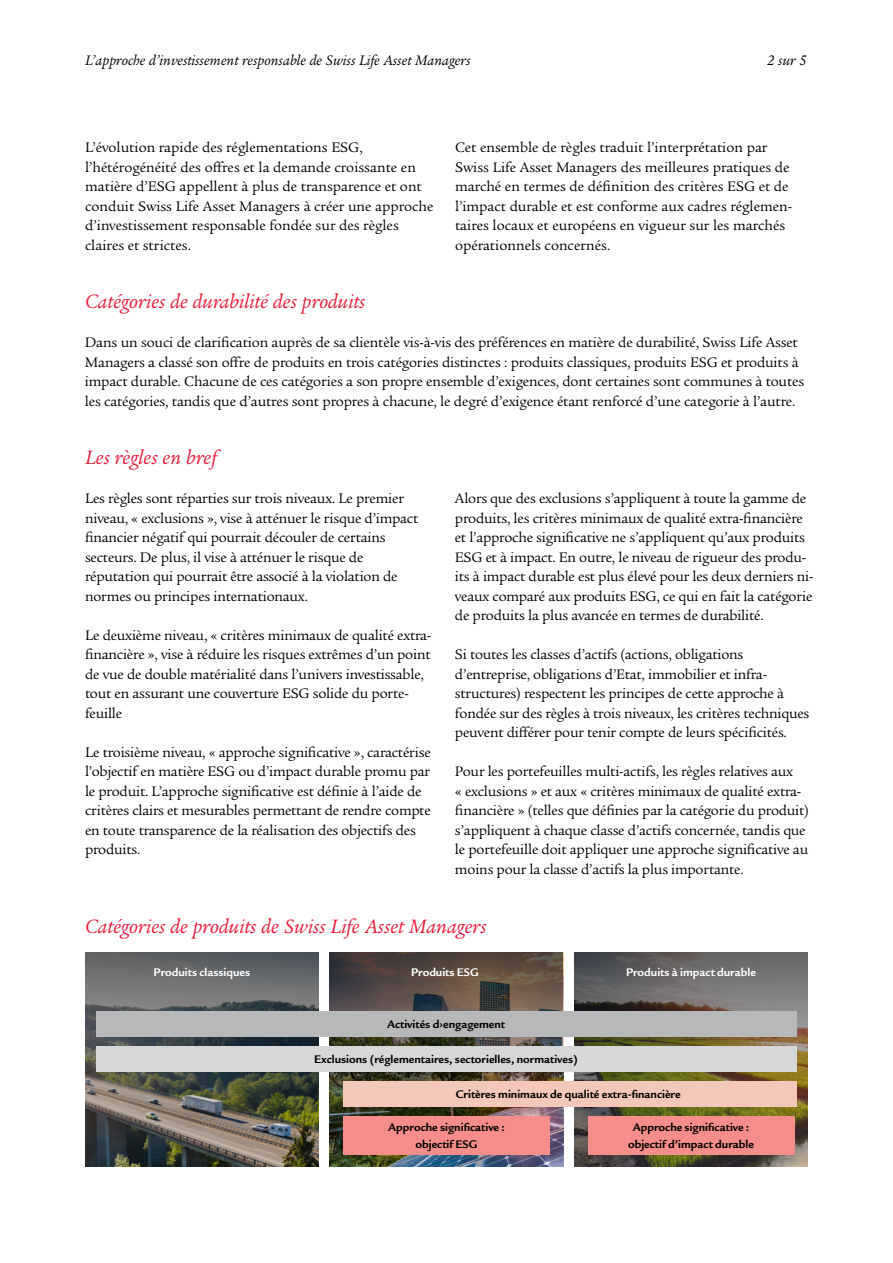
<style>
.page{position:relative;width:893px;height:1263px;background:#fff}
.page>*{position:absolute;margin:0;border:0;box-sizing:border-box;transform-origin:0 0}
.t1{font:italic 21px "Legacy Serif ITC Pro";color:#ed1a3b}
.t2{font:15px/19.5px "Legacy Serif ITC Pro";letter-spacing:-.015em;color:#000}
.t3{font:italic 15px "Legacy Serif ITC Pro";color:#000}
.t4{font:700 12px/16.5px "Legacy Sans ITC Pro";color:#000;text-align:center}
.t5{font:700 12px "Legacy Sans ITC Pro";color:#fff}
</style>
<div class="page">
<svg style="left:574px;top:952px;width:234px;height:214px;background:#686352"></svg>
<img style="left:330px;top:952px;width:233px;height:214px">
<img style="left:85px;top:952px;width:234px;height:214px">
<div style="left:96px;top:1011px;width:700px;height:25px;background:#b6b8ba"></div>
<div style="left:96px;top:1046px;width:700px;height:26px;background:#d5d7d8"></div>
<div style="left:343px;top:1081px;width:453px;height:26px;background:#f3c7b9"></div>
<div style="left:343px;top:1116px;width:207px;height:38px;background:#f58e8b"></div>
<div style="left:588px;top:1116px;width:206px;height:38px;background:#f58e8b"></div>
<p class="t3" style="left:85px;top:51px;width:387px">L’approche d’investissement responsable de Swiss Life Asset Managers</p>
<p class="t3" style="left:767px;top:51px;width:41px">2 sur 5</p>
<p class="t2" style="left:85px;top:138px;width:350px">L’évolution rapide des réglementations ESG, l’hétérogénéité des offres et la demande croissante en matière d’ESG appellent à plus de transparence et ont conduit Swiss Life Asset Managers à créer une approche d’investissement responsable fondée sur des règles claires et strictes.</p>
<p class="t2" style="left:455px;top:138px;width:339px">Cet ensemble de règles traduit l’interprétation par Swiss Life Asset Managers des meilleures pratiques de marché en termes de définition des critères ESG et de l’impact durable et est conforme aux cadres réglemen&shy;taires locaux et européens en vigueur sur les marchés opérationnels concernés.</p>
<h1 class="t1" style="left:85px;top:289px;width:282px">Catégories de durabilité des produits</h1>
<p class="t2" style="left:85px;top:333px;width:721px">Dans un souci de clarification auprès de sa clientèle vis-à-vis des préférences en matière de durabilité, Swiss Life Asset Managers a classé son offre de produits en trois catégories distinctes : produits classiques, produits ESG et produits à impact durable. Chacune de ces catégories a son propre ensemble d’exigences, dont certaines sont communes à toutes les catégories, tandis que d’autres sont propres à chacune, le degré d’exigence étant renforcé d’une categorie à l’autre.</p>
<h1 class="t1" style="left:85px;top:445px;width:133px">Les règles en bref</h1>
<p class="t2" style="left:85px;top:489px;width:335px">Les règles sont réparties sur trois niveaux. Le premier niveau, « exclusions », vise à atténuer le risque d’impact financier négatif qui pourrait découler de certains secteurs. De plus, il vise à atténuer le risque de réputation qui pourrait être associé à la violation de normes ou principes internationaux.</p>
<p class="t2" style="left:85px;top:625px;width:348px">Le deuxième niveau, « critères minimaux de qualité extra&shy;financière », vise à réduire les risques extrêmes d’un point de vue de double matérialité dans l’univers investissable, tout en assurant une couverture ESG solide du porte&shy;feuille</p>
<p class="t2" style="left:85px;top:742px;width:347px">Le troisième niveau, « approche significative », caractérise l’objectif en matière ESG ou d’impact durable promu par le produit. L’approche significative est définie à l’aide de critères clairs et mesurables permettant de rendre compte en toute transparence de la réalisation des objectifs des produits.</p>
<p class="t2" style="left:455px;top:489px;width:360px">Alors que des exclusions s’appliquent à toute la gamme de produits, les critères minimaux de qualité extra-financière et l’approche significative ne s’appliquent qu’aux produits ESG et à impact. En outre, le niveau de rigueur des produ&shy;its à impact durable est plus élevé pour les deux derniers ni&shy;veaux comparé aux produits ESG, ce qui en fait la catégorie de produits la plus avancée en termes de durabilité.</p>
<p class="t2" style="left:455px;top:645px;width:356px">Si toutes les classes d’actifs (actions, obligations d’entreprise, obligations d’Etat, immobilier et infra&shy;structures) respectent les principes de cette approche à fondée sur des règles à trois niveaux, les critères techniques peuvent différer pour tenir compte de leurs spécificités.</p>
<p class="t2" style="left:455px;top:762px;width:356px">Pour les portefeuilles multi-actifs, les règles relatives aux<br>« exclusions » et aux « critères minimaux de qualité extra&shy;financière » (telles que définies par la catégorie du produit) s’appliquent à chaque classe d’actifs concernée, tandis que le portefeuille doit appliquer une approche significative au moins pour la classe d’actifs la plus importante.</p>
<h1 class="t1" style="left:85px;top:913px;width:403px">Catégories de produits de Swiss Life Asset Managers</h1>
<p class="t5" style="left:154px;top:965px;width:98px">Produits classiques</p>
<p class="t5" style="left:411px;top:965px;width:69px">Produits ESG</p>
<p class="t5" style="left:626px;top:965px;width:131px">Produits à impact durable</p>
<p class="t4" style="left:387px;top:1016px;width:120px">Activités d›engagement</p>
<p class="t4" style="left:314px;top:1051px;width:265px">Exclusions (réglementaires, sectorielles, normatives)</p>
<p class="t4" style="left:456px;top:1086px;width:226px">Critères minimaux de qualité extra-financière</p>
<p class="t4" style="left:388px;top:1119px;width:118px">Approche significative : objectif ESG</p>
<p class="t4" style="left:628px;top:1119px;width:128px">Approche significative : objectif d’impact durable</p>
</div>
